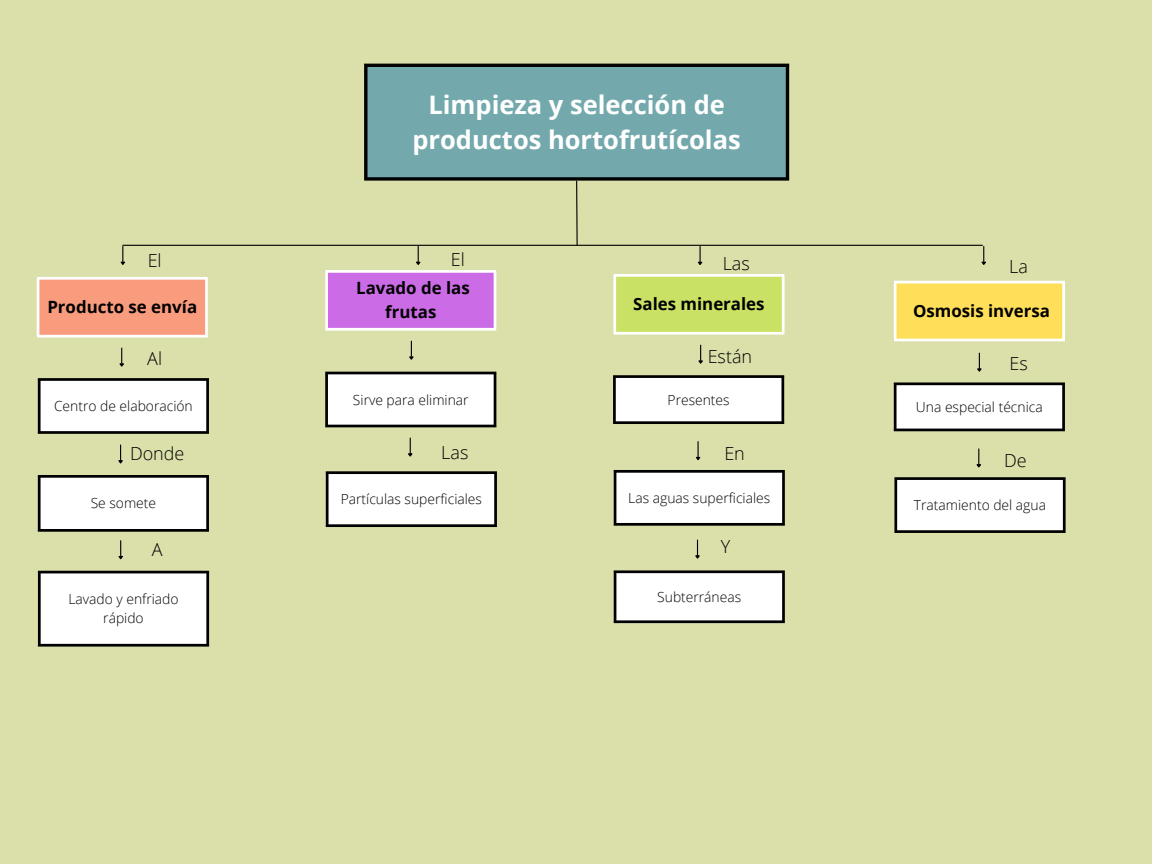
<style>
.page{position:relative;width:1152px;height:864px;background:#dbdfaa}
.page>*{position:absolute;margin:0;border:0;box-sizing:border-box;transform-origin:0 0}
.t1{font:700 25.5px/34.8px "Open Sans";color:#fff;text-align:center}
.t2{font:300 18px "Open Sans";color:#000}
.t3{font:700 16.8px/23.5px "Open Sans";color:#000;text-align:center}
.t4{font:300 13.8px/19.2px "Open Sans";color:#000;text-align:center}
</style>
<div class="page">
<div style="left:366px;top:65px;width:422px;height:114px;background:#73a9ad"></div>
<svg style="left:364px;top:67px;width:4px;height:110px"></svg>
<hr style="left:786px;top:67px;width:3px;height:110px;background:#000">
<hr style="left:364px;top:64px;width:425px;height:3px;background:#000">
<svg style="left:364px;top:177px;width:425px;height:4px;background:#1b1f1a"></svg>
<div style="left:38px;top:278px;width:169px;height:58px;background:#f99b7d"></div>
<hr style="left:37px;top:280px;width:2px;height:55px;background:#fff">
<hr style="left:205px;top:280px;width:3px;height:55px;background:#fff">
<hr style="left:37px;top:277px;width:171px;height:3px;background:#fff">
<hr style="left:37px;top:335px;width:171px;height:3px;background:#fff">
<div style="left:39px;top:379px;width:169px;height:54px;background:#fff"></div>
<hr style="left:38px;top:381px;width:3px;height:50px;background:#000">
<hr style="left:206px;top:381px;width:3px;height:50px;background:#000">
<hr style="left:38px;top:378px;width:171px;height:3px;background:#000">
<hr style="left:38px;top:431px;width:171px;height:3px;background:#000">
<div style="left:326px;top:373px;width:169px;height:53px;background:#fff"></div>
<hr style="left:325px;top:374px;width:3px;height:51px;background:#000">
<hr style="left:494px;top:374px;width:2px;height:51px;background:#000">
<hr style="left:325px;top:372px;width:171px;height:2px;background:#000">
<hr style="left:325px;top:425px;width:171px;height:2px;background:#000">
<div style="left:895px;top:384px;width:169px;height:46px;background:#fff"></div>
<hr style="left:894px;top:385px;width:3px;height:44px;background:#000">
<hr style="left:1062px;top:385px;width:3px;height:44px;background:#000">
<hr style="left:894px;top:382px;width:171px;height:3px;background:#000">
<hr style="left:894px;top:429px;width:171px;height:2px;background:#000">
<div style="left:39px;top:476px;width:169px;height:55px;background:#fff"></div>
<hr style="left:38px;top:478px;width:3px;height:51px;background:#000">
<hr style="left:206px;top:478px;width:3px;height:51px;background:#000">
<hr style="left:38px;top:475px;width:171px;height:3px;background:#000">
<hr style="left:38px;top:529px;width:171px;height:3px;background:#000">
<div style="left:896px;top:478px;width:169px;height:54px;background:#fff"></div>
<hr style="left:894px;top:480px;width:3px;height:50px;background:#000">
<hr style="left:1063px;top:480px;width:3px;height:50px;background:#000">
<hr style="left:894px;top:477px;width:172px;height:3px;background:#000">
<hr style="left:894px;top:530px;width:172px;height:3px;background:#000">
<div style="left:614px;top:275px;width:169px;height:59px;background:#c9e265"></div>
<hr style="left:613px;top:277px;width:3px;height:55px;background:#fff">
<hr style="left:782px;top:277px;width:3px;height:55px;background:#fff">
<hr style="left:613px;top:274px;width:172px;height:3px;background:#fff">
<hr style="left:613px;top:332px;width:172px;height:3px;background:#fff">
<div style="left:326px;top:271px;width:169px;height:59px;background:#cb6ce6"></div>
<hr style="left:325px;top:273px;width:3px;height:55px;background:#fff">
<hr style="left:494px;top:273px;width:2px;height:55px;background:#fff">
<hr style="left:325px;top:270px;width:171px;height:3px;background:#fff">
<hr style="left:325px;top:328px;width:171px;height:3px;background:#fff">
<div style="left:895px;top:282px;width:169px;height:58px;background:#ffde59"></div>
<hr style="left:894px;top:283px;width:3px;height:56px;background:#fff">
<hr style="left:1062px;top:283px;width:3px;height:56px;background:#fff">
<hr style="left:894px;top:281px;width:171px;height:2px;background:#fff">
<hr style="left:894px;top:339px;width:171px;height:2px;background:#fff">
<svg style="left:120px;top:246px;width:5px;height:19px"></svg>
<svg style="left:119px;top:348px;width:5px;height:19px"></svg>
<svg style="left:698px;top:345px;width:5px;height:19px"></svg>
<svg style="left:409px;top:341px;width:5px;height:19px"></svg>
<svg style="left:977px;top:353px;width:5px;height:19px"></svg>
<svg style="left:118px;top:445px;width:5px;height:19px"></svg>
<svg style="left:408px;top:438px;width:5px;height:19px"></svg>
<svg style="left:976px;top:449px;width:5px;height:19px"></svg>
<svg style="left:416px;top:246px;width:5px;height:19px"></svg>
<svg style="left:698px;top:246px;width:5px;height:19px"></svg>
<svg style="left:981px;top:246px;width:5px;height:19px"></svg>
<hr style="left:123px;top:245px;width:859px;height:1px;background:#000">
<svg style="left:576px;top:180px;width:2px;height:66px"></svg>
<div style="left:327px;top:472px;width:169px;height:54px;background:#fff"></div>
<hr style="left:326px;top:474px;width:3px;height:50px;background:#000">
<hr style="left:494px;top:474px;width:3px;height:50px;background:#000">
<hr style="left:326px;top:471px;width:171px;height:3px;background:#000">
<hr style="left:326px;top:524px;width:171px;height:3px;background:#000">
<div style="left:39px;top:572px;width:169px;height:74px;background:#fff"></div>
<hr style="left:38px;top:573px;width:3px;height:71px;background:#000">
<hr style="left:206px;top:573px;width:3px;height:71px;background:#000">
<hr style="left:38px;top:571px;width:171px;height:2px;background:#000">
<hr style="left:38px;top:644px;width:171px;height:3px;background:#000">
<svg style="left:118px;top:541px;width:5px;height:19px"></svg>
<div style="left:614px;top:376px;width:169px;height:47px;background:#fff"></div>
<hr style="left:613px;top:378px;width:3px;height:43px;background:#000">
<hr style="left:781px;top:378px;width:3px;height:43px;background:#000">
<hr style="left:613px;top:375px;width:171px;height:3px;background:#000">
<hr style="left:613px;top:421px;width:171px;height:3px;background:#000">
<div style="left:615px;top:471px;width:169px;height:54px;background:#fff"></div>
<hr style="left:614px;top:473px;width:2px;height:50px;background:#000">
<hr style="left:782px;top:473px;width:3px;height:50px;background:#000">
<hr style="left:614px;top:470px;width:171px;height:3px;background:#000">
<hr style="left:614px;top:523px;width:171px;height:3px;background:#000">
<div style="left:615px;top:572px;width:169px;height:50px;background:#fff"></div>
<hr style="left:614px;top:573px;width:2px;height:47px;background:#000">
<hr style="left:782px;top:573px;width:3px;height:47px;background:#000">
<hr style="left:614px;top:570px;width:171px;height:3px;background:#000">
<hr style="left:614px;top:620px;width:171px;height:3px;background:#000">
<svg style="left:695px;top:442px;width:6px;height:18px"></svg>
<svg style="left:695px;top:540px;width:5px;height:19px"></svg>
<p class="t1" style="left:413px;top:87px;width:330px">Limpieza y selección de productos hortofrutícolas</p>
<p class="t2" style="left:148px;top:248px;width:15px">El</p>
<p class="t2" style="left:451px;top:247px;width:15px">El</p>
<p class="t2" style="left:723px;top:250px;width:29px">Las</p>
<p class="t3" style="left:47px;top:295px;width:151px">Producto se envía</p>
<p class="t3" style="left:356px;top:276px;width:115px">Lavado de las frutas</p>
<p class="t3" style="left:633px;top:292px;width:133px">Sales minerales</p>
<p class="t2" style="left:147px;top:345px;width:16px">Al</p>
<p class="t2" style="left:708px;top:344px;width:46px">Están</p>
<p class="t4" style="left:54px;top:396px;width:140px">Centro de elaboración</p>
<p class="t4" style="left:353px;top:390px;width:117px">Sirve para eliminar</p>
<p class="t4" style="left:668px;top:390px;width:64px">Presentes</p>
<p class="t2" style="left:130px;top:441px;width:56px">Donde</p>
<p class="t2" style="left:441px;top:440px;width:29px">Las</p>
<p class="t2" style="left:724px;top:440px;width:22px">En</p>
<p class="t2" style="left:1009px;top:254px;width:20px">La</p>
<p class="t3" style="left:913px;top:299px;width:139px">Osmosis inversa</p>
<p class="t2" style="left:1010px;top:351px;width:20px">Es</p>
<p class="t4" style="left:916px;top:397px;width:128px">Una especial técnica</p>
<p class="t2" style="left:1004px;top:448px;width:24px">De</p>
<p class="t4" style="left:628px;top:488px;width:144px">Las aguas superficiales</p>
<p class="t4" style="left:341px;top:489px;width:143px">Partículas superficiales</p>
<p class="t4" style="left:91px;top:493px;width:67px">Se somete</p>
<p class="t4" style="left:914px;top:495px;width:134px">Tratamiento del agua</p>
<p class="t2" style="left:152px;top:536px;width:12px">A</p>
<p class="t4" style="left:68px;top:589px;width:112px">Lavado y enfriado rápido</p>
<p class="t2" style="left:721px;top:534px;width:11px">Y</p>
<p class="t4" style="left:657px;top:587px;width:85px">Subterráneas</p>
</div>
